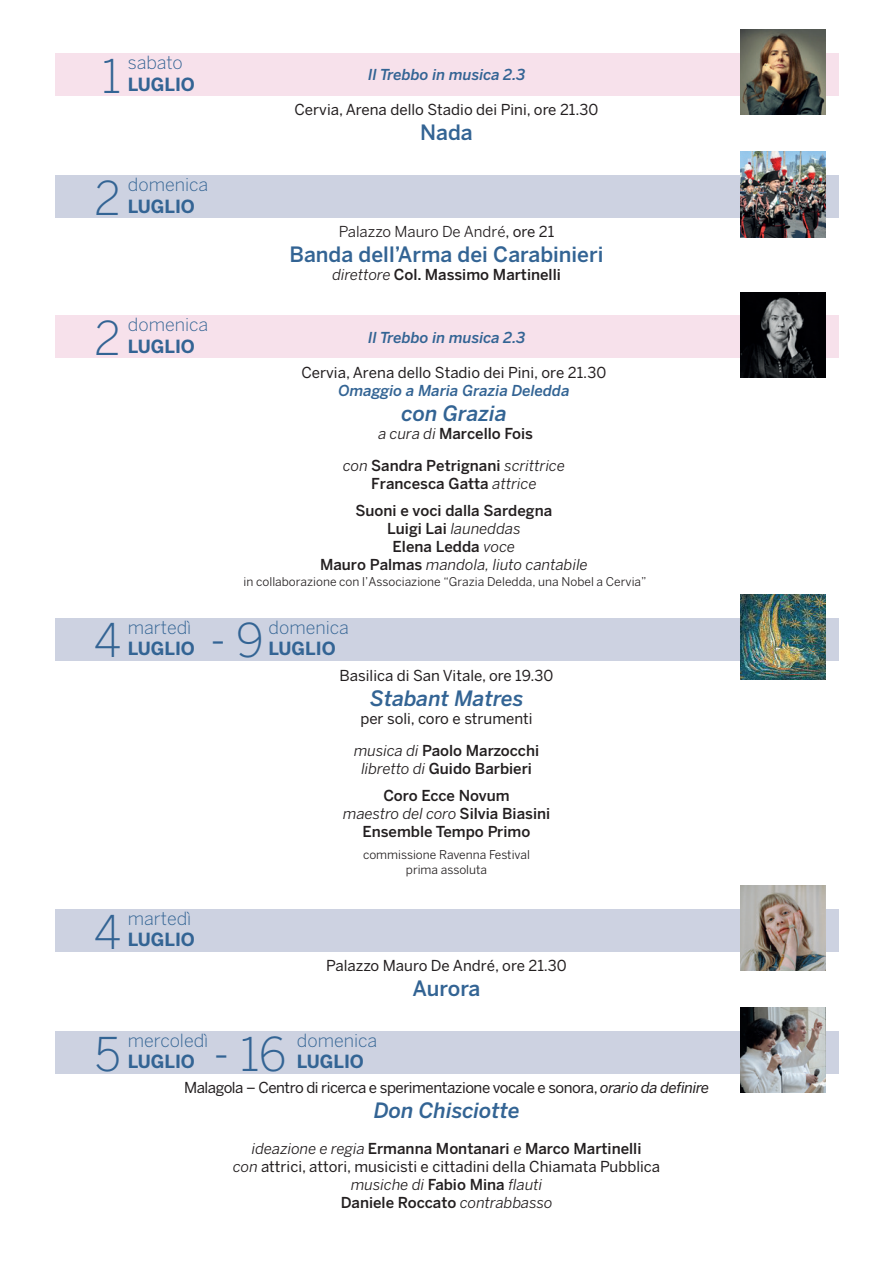
<style>
.page{position:relative;width:893px;height:1263px;background:#fff}
.page>*{position:absolute;margin:0;border:0;box-sizing:border-box;transform-origin:0 0}
.t1{font:300 46.2px "Benton Sans";color:#336494}
.t2{font:500 21px "Benton Sans";color:#336494}
.t3{font:italic 500 21px "Benton Sans";color:#336494}
.t4{font:300 18px "Benton Sans";color:#336494}
.t5{font:700 18px "Benton Sans";color:#336494}
.t6{font:15px/18px "Benton Sans";color:#231f20;text-align:center}
.t7{font:500 15px/27px "Benton Sans";color:#231f20;text-align:center}
.t8{font:15px "Benton Sans";letter-spacing:-.03em;color:#231f20}
.t9{font:italic 500 15px "Benton Sans";color:#336494}
.t10{font:italic 15px/18px "Benton Sans";color:#231f20;text-align:center}
.t11{font:15px "Benton Sans";color:#231f20}
.t12{font:12px/14.4px "Benton Sans";color:#231f20;text-align:center}
.s1{font-style:inherit}
.s2{font-weight:400;font-style:italic}
.s3{font-weight:500;font-style:normal}
.s4{font-style:italic}
.s5{font-weight:500}
</style>
<div class="page">
<div style="left:55px;top:53px;width:783px;height:43px;background:#f7e1eb"></div>
<img style="left:740px;top:30px;width:85px;height:85px">
<div style="left:55px;top:175px;width:783px;height:43px;background:#cdd2e1"></div>
<img style="left:740px;top:152px;width:85px;height:85px">
<div style="left:55px;top:316px;width:783px;height:42px;background:#f7e1eb"></div>
<img style="left:740px;top:292px;width:85px;height:85px">
<div style="left:55px;top:618px;width:783px;height:42px;background:#cdd2e1"></div>
<img style="left:740px;top:595px;width:85px;height:85px">
<div style="left:55px;top:909px;width:783px;height:43px;background:#cdd2e1"></div>
<img style="left:740px;top:886px;width:85px;height:85px">
<div style="left:55px;top:1031px;width:783px;height:42px;background:#cdd2e1"></div>
<img style="left:740px;top:1008px;width:85px;height:85px">
<h1 class="t1" style="left:101px;top:49px;width:21px">1</h1>
<p class="t4" style="left:128px;top:52px;width:57px">sabato</p>
<p class="t5" style="left:128px;top:73px;width:69px">LUGLIO</p>
<h1 class="t1" style="left:94px;top:171px;width:28px">2</h1>
<p class="t4" style="left:128px;top:174px;width:82px">domenica</p>
<p class="t5" style="left:128px;top:195px;width:69px">LUGLIO</p>
<p class="t9" style="left:368px;top:66px;width:159px">Il Trebbo in musica 2.3</p>
<p class="t6" style="left:294px;top:100px;width:305px">Cervia, Arena dello Stadio dei Pini, ore 21.30</p>
<h2 class="t2" style="left:420px;top:120px;width:54px">Nada</h2>
<p class="t11" style="left:339px;top:223px;width:217px">Palazzo Mauro De André<span class="s1">, ore 21</span></p>
<h2 class="t2" style="left:289px;top:242px;width:315px">Banda dell’Arma dei Carabinieri</h2>
<p class="t7" style="left:332px;top:261px;width:230px"><span class="s2">direttore</span> Col. Massimo Martinelli</p>
<p class="t4" style="left:128px;top:314px;width:82px">domenica</p>
<p class="t5" style="left:128px;top:336px;width:69px">LUGLIO</p>
<h1 class="t1" style="left:94px;top:311px;width:28px">2</h1>
<p class="t9" style="left:368px;top:328px;width:159px">Il Trebbo in musica 2.3</p>
<p class="t6" style="left:301px;top:363px;width:306px">Cervia, Arena dello Stadio dei Pini, ore 21.30</p>
<p class="t9" style="left:338px;top:381px;width:233px">Omaggio a Maria Grazia Deledda</p>
<h2 class="t3" style="left:401px;top:401px;width:107px">con Grazia</h2>
<p class="t7" style="left:343px;top:417px;width:223px;line-height:32.4px"><span class="s2">a cura di</span> Marcello Fois<br><span class="s2">con</span> Sandra Petrignani <span class="s2">scrittrice</span></p>
<p class="t7" style="left:355px;top:470px;width:198px">Francesca Gatta <span class="s2">attrice<br></span>Suoni e voci dalla Sardegna</p>
<p class="t10" style="left:320px;top:520px;width:269px"><span class="s3">Luigi Lai</span> launeddas<br><span class="s3">Elena Ledda</span> voce<br><span class="s3">Mauro Palmas</span> mandola, liuto cantabile</p>
<p class="t12" style="left:244px;top:574px;width:404px">in collaborazione con l’Associazione “Grazia Deledda, una Nobel a Cervia”</p>
<p class="t4" style="left:128px;top:616px;width:65px">martedì</p>
<p class="t5" style="left:128px;top:638px;width:69px">LUGLIO</p>
<p class="t4" style="left:269px;top:616px;width:82px">domenica</p>
<h1 class="t1" style="left:94px;top:613px;width:29px">4</h1>
<h1 class="t1" style="left:210px;top:613px;width:56px">-9</h1>
<p class="t5" style="left:269px;top:638px;width:69px">LUGLIO</p>
<h1 class="t1" style="left:94px;top:905px;width:29px">4</h1>
<p class="t4" style="left:128px;top:908px;width:65px">martedì</p>
<p class="t5" style="left:128px;top:929px;width:69px">LUGLIO</p>
<p class="t6" style="left:339px;top:666px;width:215px">Basilica di San Vitale, ore 19.30</p>
<h2 class="t3" style="left:370px;top:686px;width:155px">Stabant Matres</h2>
<p class="t6" style="left:354px;top:702px;width:187px;line-height:32.4px">per soli, coro e strumenti <span class="s4">musica di</span> <span class="s5">Paolo Marzocchi</span></p>
<p class="t7" style="left:361px;top:755px;width:172px"><span class="s2">libretto di</span> Guido Barbieri<br>Coro Ecce Novum</p>
<p class="t7" style="left:343px;top:805px;width:209px;line-height:18px"><span class="s2">maestro del coro</span> Silvia Biasini<br>Ensemble Tempo Primo</p>
<p class="t12" style="left:363px;top:847px;width:168px">commissione Ravenna Festival prima assoluta</p>
<p class="t6" style="left:326px;top:956px;width:242px">Palazzo Mauro De André, ore 21.30</p>
<h2 class="t2" style="left:412px;top:976px;width:69px">Aurora</h2>
<p class="t4" style="left:128px;top:1029px;width:82px">mercoledì</p>
<p class="t5" style="left:128px;top:1051px;width:69px">LUGLIO</p>
<p class="t4" style="left:297px;top:1029px;width:82px">domenica</p>
<h1 class="t1" style="left:94px;top:1026px;width:28px">5</h1>
<h1 class="t1" style="left:213px;top:1026px;width:75px">- 16</h1>
<p class="t5" style="left:297px;top:1051px;width:69px">LUGLIO</p>
<p class="t8" style="left:184px;top:1078px;width:526px">Malagola – Centro di ricerca e sperimentazione vocale e sonora, <span class="s4">orario da definire</span></p>
<h2 class="t3" style="left:373px;top:1098px;width:147px">Don Chisciotte</h2>
<p class="t6" style="left:233px;top:1139px;width:429px"><span class="s4">ideazione e regia</span> <span class="s5">Ermanna Montanari</span> <span class="s4">e</span> <span class="s5">Marco Martinelli<br></span><span class="s4">con</span> attrici, attori, musicisti e cittadini della Chiamata Pubblica <span class="s4">musiche di</span> <span class="s5">Fabio Mina</span> <span class="s4">flauti<br></span><span class="s5">Daniele Roccato</span> <span class="s4">contrabbasso</span></p>
</div>
